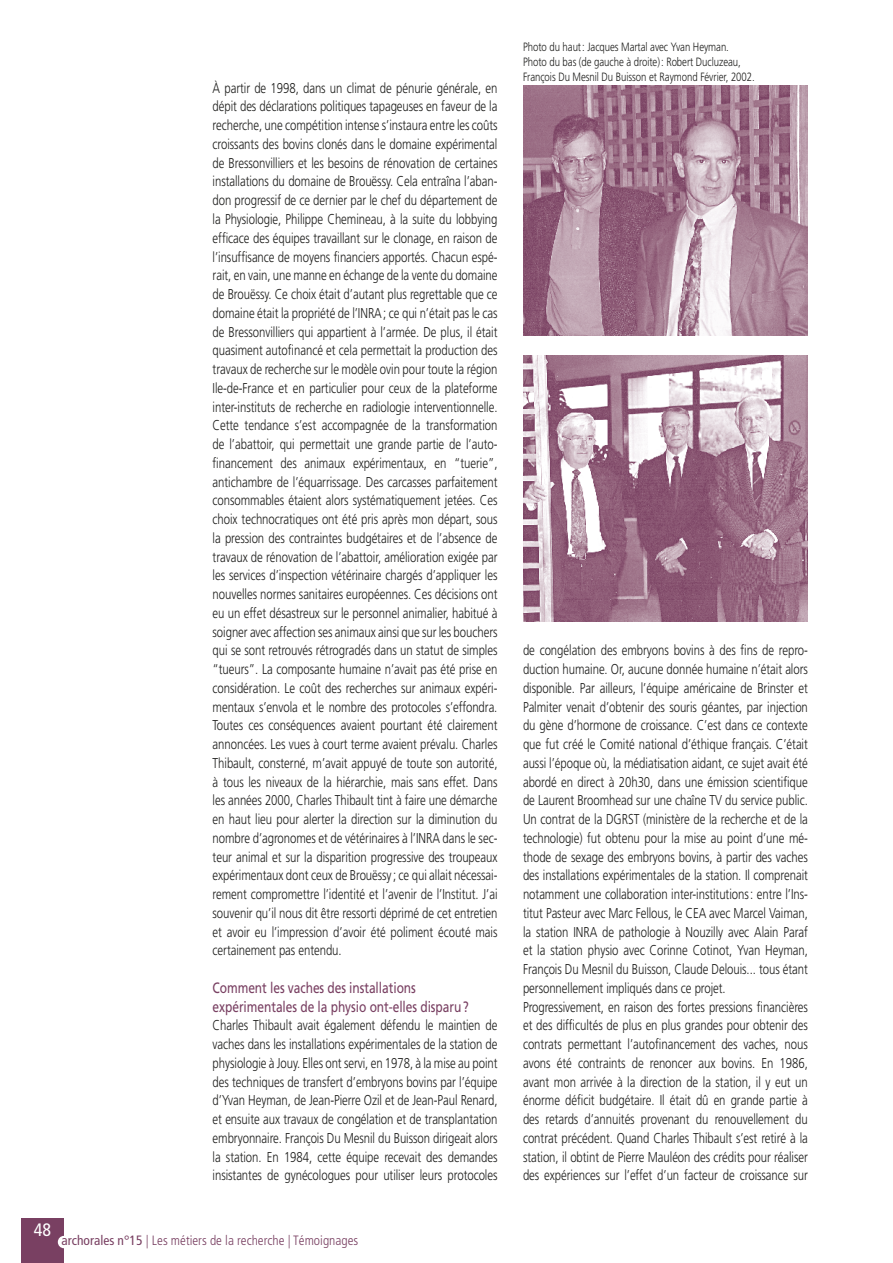
<style>
.page{position:relative;width:893px;height:1263px;background:#fff}
.page>*{position:absolute;margin:0;border:0;box-sizing:border-box;transform-origin:0 0}
.t1{font:condensed 18px "Frutiger";color:#fff}
.t2{font:15px/18.8px "Frutiger";letter-spacing:-.005em;color:#794062;scale:.8 1}
.t3{font:300 14.25px/18.8px "Frutiger";letter-spacing:-.005em;color:#1d1d1b;text-align:justify;scale:.8 1}
.t4{font:300 condensed 13.5px "Frutiger";color:#794062}
.t5{font:300 12px/15px "Frutiger";letter-spacing:-.005em;color:#1d1d1b;scale:.8 1}
.s1{font-weight:400}
</style>
<div class="page">
<div style="left:21px;top:1218px;width:43px;height:45px;background:#794062"></div>
<div style="left:58px;top:1236px;width:12px;height:12px;background:#fff;border-radius:50%"></div>
<img style="left:523px;top:355px;width:285px;height:266px">
<img style="left:523px;top:85px;width:285px;height:250px">
<p class="t3" style="left:213px;top:78px;width:358px">À partir de 1998, dans un climat de pénurie générale, en dépit des déclarations politiques tapageuses en faveur de la recherche, une compétition intense s’instaura entre les coûts croissants des bovins clonés dans le domaine expérimental de Bressonvilliers et les besoins de rénovation de certaines installations du domaine de Brouëssy. Cela entraîna l’aban&shy;don progressif de ce dernier par le chef du département de la Physiologie, Philippe Chemineau, à la suite du lobbying efficace des équipes travaillant sur le clonage, en raison de l’insuffisance de moyens financiers apportés. Chacun espé&shy;rait, en vain, une manne en échange de la vente du domaine de Brouëssy. Ce choix était d’autant plus regrettable que ce domaine était la propriété de l’INRA; ce qui n’était pas le cas de Bressonvilliers qui appartient à l’armée. De plus, il était quasiment autofinancé et cela permettait la production des travaux de recherche sur le modèle ovin pour toute la région Ile-de-France et en particulier pour ceux de la plateforme inter-instituts de recherche en radiologie interventionnelle.<br>Cette tendance s’est accompagnée de la transformation de l’abattoir, qui permettait une grande partie de l’auto&shy;financement des animaux expérimentaux, en “tuerie”, antichambre de l’équarrissage. Des carcasses parfaitement consommables étaient alors systématiquement jetées. Ces choix technocratiques ont été pris après mon départ, sous la pression des contraintes budgétaires et de l’absence de travaux de rénovation de l’abattoir, amélioration exigée par les services d’inspection vétérinaire chargés d’appliquer les nouvelles normes sanitaires européennes. Ces décisions ont eu un effet désastreux sur le personnel animalier, habitué à soigner avec affection ses animaux ainsi que sur les bouchers qui se sont retrouvés rétrogradés dans un statut de simples “tueurs”. La composante humaine n’avait pas été prise en considération. Le coût des recherches sur animaux expéri&shy;mentaux s’envola et le nombre des protocoles s’effondra.<br>Toutes ces conséquences avaient pourtant été clairement annoncées. Les vues à court terme avaient prévalu. Charles Thibault, consterné, m’avait appuyé de toute son autorité, à tous les niveaux de la hiérarchie, mais sans effet. Dans les années 2000, Charles Thibault tint à faire une démarche en haut lieu pour alerter la direction sur la diminution du nombre d’agronomes et de vétérinaires à l’INRA dans le sec&shy;teur animal et sur la disparition progressive des troupeaux expérimentaux dont ceux de Brouëssy ; ce qui allait nécessai&shy;rement compromettre l’identité et l’avenir de l’Institut. J’ai souvenir qu’il nous dit être ressorti déprimé de cet entretien et avoir eu l’impression d’avoir été poliment écouté mais certainement pas entendu.</p>
<p class="t2" style="left:213px;top:978px;width:322px">Comment les vaches des installations expérimentales de la physio ont-elles disparu?</p>
<p class="t3" style="left:213px;top:1016px;width:358px">Charles Thibault avait également défendu le maintien de vaches dans les installations expérimentales de la station de physiologie à Jouy. Elles ont servi, en 1978, à la mise au point des techniques de transfert d’embryons bovins par l’équipe d’Yvan Heyman, de Jean-Pierre Ozil et de Jean-Paul Renard, et ensuite aux travaux de congélation et de transplantation embryonnaire. François Du Mesnil du Buisson dirigeait alors la station. En 1984, cette équipe recevait des demandes insistantes de gynécologues pour utiliser leurs protocoles</p>
<p class="t1" style="left:34px;top:1219px;width:19px">48</p>
<p class="t4" style="left:62px;top:1233px;width:298px"><span class="s1">archorales n°15</span> | Les métiers de la recherche | Témoignages</p>
<p class="t5" style="left:523px;top:40px;width:291px">Photo du haut: Jacques Martal avec Yvan Heyman.<br>Photo du bas (de gauche à droite): Robert Ducluzeau,<br>François Du Mesnil Du Buisson et Raymond Février, 2002.</p>
<p class="t3" style="left:523px;top:641px;width:358px;text-align:left">de congélation des embryons bovins à des fins de repro&shy;duction humaine. Or, aucune donnée humaine n’était alors disponible. Par ailleurs, l’équipe américaine de Brinster et Palmiter venait d’obtenir des souris géantes, par injection du gène d’hormone de croissance. C’est dans ce contexte que fut créé le Comité national d’éthique français. C’était aussi l’époque où, la médiatisation aidant, ce sujet avait été abordé en direct à 20h30, dans une émission scientifique de Laurent Broomhead sur une chaîne TV du service public.<br>Un contrat de la DGRST (ministère de la recherche et de la technologie) fut obtenu pour la mise au point d’une mé&shy;thode de sexage des embryons bovins, à partir des vaches des installations expérimentales de la station. Il comprenait notamment une collaboration inter-institutions: entre l’Ins&shy;titut Pasteur avec Marc Fellous, le CEA avec Marcel Vaiman, la station INRA de pathologie à Nouzilly avec Alain Paraf et la station physio avec Corinne Cotinot, Yvan Heyman, François Du Mesnil du Buisson, Claude Delouis... tous étant personnellement impliqués dans ce projet.<br>Progressivement, en raison des fortes pressions financières et des difficultés de plus en plus grandes pour obtenir des contrats permettant l’autofinancement des vaches, nous avons été contraints de renoncer aux bovins. En 1986, avant mon arrivée à la direction de la station, il y eut un énorme déficit budgétaire. Il était dû en grande partie à des retards d’annuités provenant du renouvellement du contrat précédent. Quand Charles Thibault s’est retiré à la station, il obtint de Pierre Mauléon des crédits pour réaliser des expériences sur l’effet d’un facteur de croissance sur</p>
</div>
